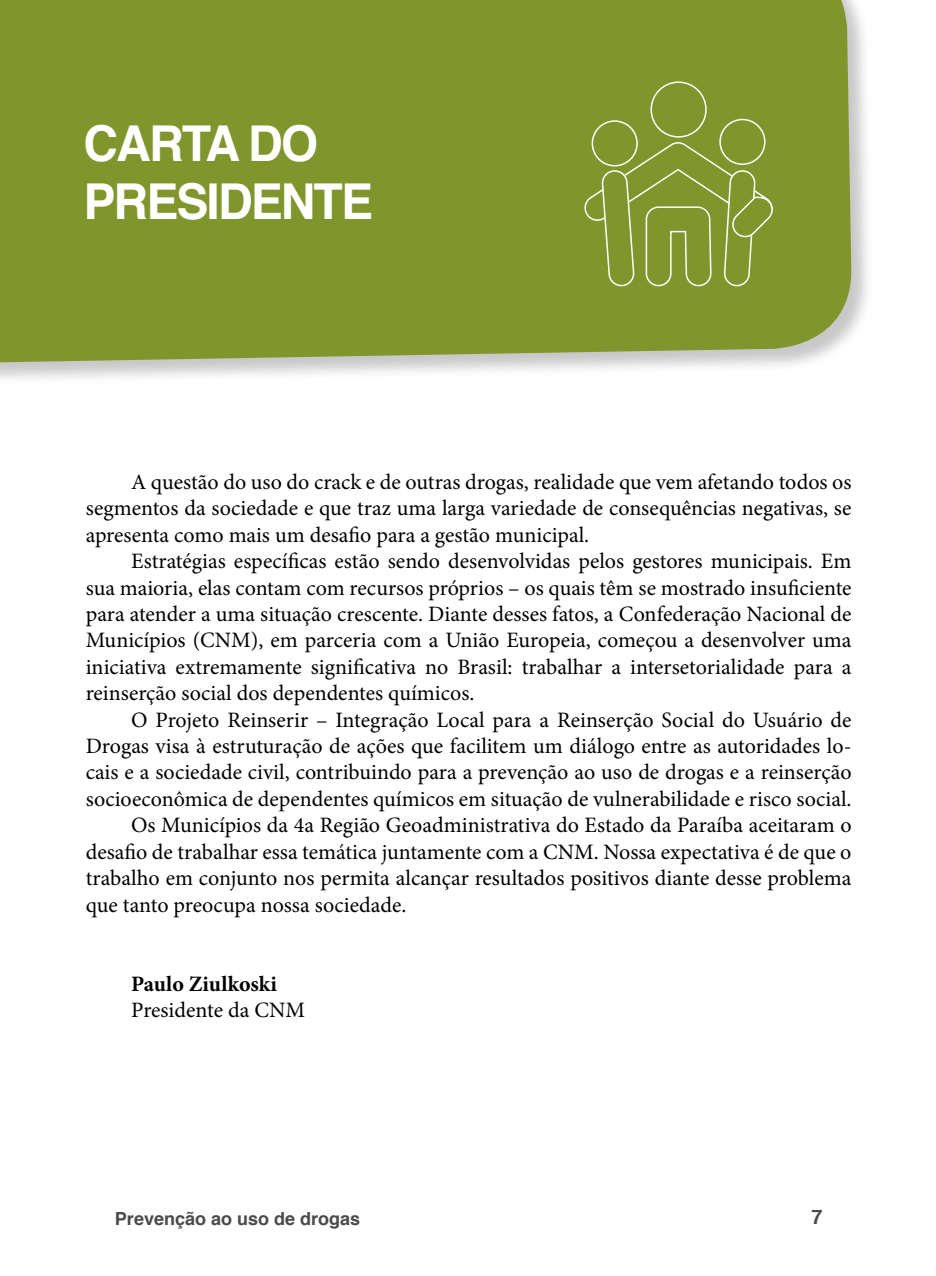
<style>
.page{position:relative;width:936px;height:1276px;background:#fff}
.page>*{position:absolute;margin:0;border:0;box-sizing:border-box;transform-origin:0 0}
.t1{font:700 49.4px/57.6px "Helvetica";letter-spacing:-.04em;color:#fff}
.t2{font:22px/26.4px "Minion Pro";color:#000;text-align:justify}
.t3{font:700 22px "Minion Pro";letter-spacing:.005em;color:#000}
.t4{font:700 20px "Helvetica";color:#4a4a49}
.t5{font:700 18px "Helvetica";color:#4a4a49}
</style>
<div class="page">
<div style="left:0;top:0;width:874px;height:386px;background:#000;opacity:.22"></div>
<div style="left:0;top:0;width:852px;height:364px;background:#80952b"></div>
<div style="left:592px;top:121px;width:45px;height:45px;background:#80952b;border-radius:50%"></div>
<div style="left:591px;top:120px;width:46px;height:46px;border:2px solid #fff;border-radius:50%"></div>
<div style="left:720px;top:119px;width:44px;height:45px;background:#80952b;border-radius:50%"></div>
<div style="left:719px;top:119px;width:46px;height:46px;border:2px solid #fff;border-radius:50%"></div>
<div style="left:651px;top:82px;width:55px;height:55px;background:#80952b;border-radius:50%"></div>
<div style="left:650px;top:81px;width:56px;height:57px;border:2px solid #fff;border-radius:50%"></div>
<svg style="left:581px;top:140px;width:194px;height:147px;background:#899c3a"></svg>
<h1 class="t1" style="left:83px;top:116px;width:291px">CARTA DO<br>PRESIDENTE</h1>
<p class="t2" style="left:86px;top:469px;width:767px;text-indent:45px">A questão do uso do crack e de outras drogas, realidade que vem afetando todos os segmentos da sociedade e que traz uma larga variedade de consequências negativas, se apresenta como mais um desafio para a gestão municipal.</p>
<p class="t2" style="left:86px;top:548px;width:767px;text-indent:45px">Estratégias específicas estão sendo desenvolvidas pelos gestores municipais. Em sua maioria, elas contam com recursos próprios – os quais têm se mostrado insuficiente para atender a uma situação crescente. Diante desses fatos, a Confederação Nacional de Municípios (CNM), em parceria com a União Europeia, começou a desenvolver uma iniciativa extremamente significativa no Brasil: trabalhar a intersetorialidade para a reinserção social dos dependentes químicos.</p>
<p class="t2" style="left:131px;top:706px;width:721px">O Projeto Reinserir – Integração Local para a Reinserção Social do Usuário de</p>
<p class="t2" style="left:86px;top:733px;width:767px">Drogas visa à estruturação de ações que facilitem um diálogo entre as autoridades lo-</p>
<p class="t2" style="left:86px;top:759px;width:767px">cais e a sociedade civil, contribuindo para a prevenção ao uso de drogas e a reinserção</p>
<p class="t2" style="left:86px;top:786px;width:767px">socioeconômica de dependentes químicos em situação de vulnerabilidade e risco social.</p>
<p class="t2" style="left:131px;top:812px;width:722px">Os Municípios da 4a Região Geoadministrativa do Estado da Paraíba aceitaram o</p>
<p class="t2" style="left:86px;top:838px;width:767px">desafio de trabalhar essa temática juntamente com a CNM. Nossa expectativa é de que o</p>
<p class="t2" style="left:86px;top:865px;width:767px">trabalho em conjunto nos permita alcançar resultados positivos diante desse problema</p>
<p class="t2" style="left:86px;top:891px;width:322px">que tanto preocupa nossa sociedade.</p>
<p class="t3" style="left:131px;top:968px;width:147px">Paulo Ziulkoski</p>
<p class="t2" style="left:131px;top:997px;width:175px">Presidente da CNM</p>
<p class="t5" style="left:115px;top:1203px;width:247px">Prevenção ao uso de drogas</p>
<p class="t4" style="left:811px;top:1201px;width:13px">7</p>
</div>
